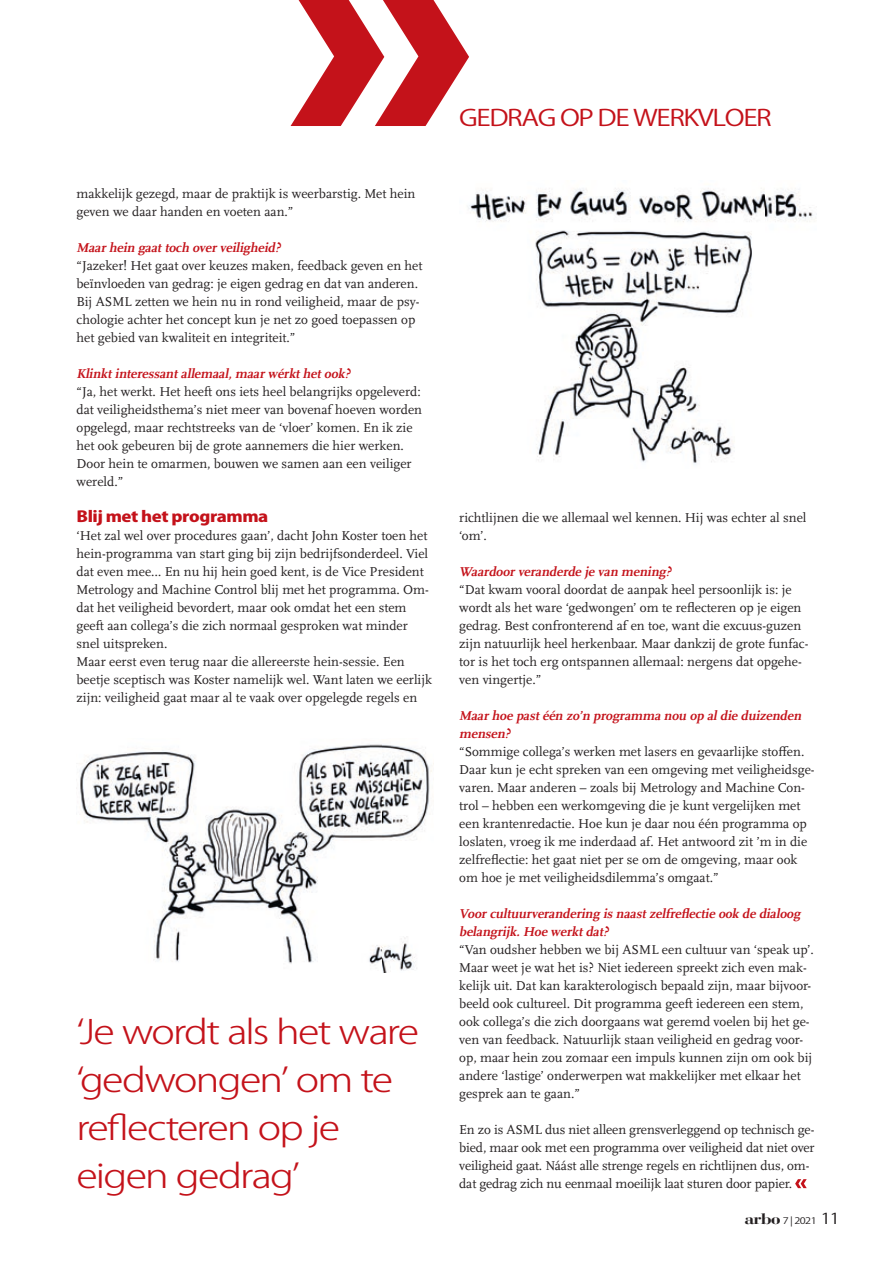
<style>
.page{position:relative;width:893px;height:1263px;background:#fff}
.page>*{position:absolute;margin:0;border:0;box-sizing:border-box;transform-origin:0 0}
.t1{font:300 33px/48px "Koz Go Std";letter-spacing:-.045em;color:#c4121a;scale:1.2 1}
.t2{font:22.5px "Koz Go Pro";letter-spacing:-.05em;color:#c4121a;scale:1.2 1}
.t3{font:800 15px "Koz Go Pro";letter-spacing:-.02em;color:#c4121a;scale:1.2 1}
.t4{font:13.5px/18px "Scala OT";color:#231f20}
.t5{font:italic 700 13.5px/18px "Scala OT";color:#c4121a}
.t6{font:9px "Koz Go Pro";color:#231f20;scale:1.2 1}
.s1{font-family:"Bauer Bodoni Std";font-weight:700;font-size:15px}
.s2{font-size:15px}
</style>
<div class="page">
<svg style="left:291px;top:0;width:178px;height:126px"></svg>
<img style="left:468px;top:188px;width:348px;height:276px">
<svg style="left:795px;top:1179px;width:12px;height:9px"></svg>
<img style="left:80px;top:744px;width:354px;height:228px">
<p class="t4" style="left:77px;top:185px;width:340px">makkelijk gezegd, maar de praktijk is weerbarstig. Met hein geven we daar handen en voeten aan.”</p>
<p class="t5" style="left:77px;top:239px;width:208px">Maarhein gaattoch overveiligheid?</p>
<p class="t4" style="left:77px;top:257px;width:347px">“Jazeker! Het gaat over keuzes maken, feedback geven en het beïnvloeden van gedrag: je eigen gedrag en dat van anderen.<br>Bij ASML zetten we hein nu in rond veiligheid, maar de psy&shy;chologie achter het concept kun je net zo goed toepassen op het gebied van kwaliteit en integriteit.”</p>
<p class="t5" style="left:77px;top:365px;width:278px">Klinktinteressantallemaal,maarwérkthetook?</p>
<p class="t4" style="left:77px;top:383px;width:347px">“Ja, het werkt. Het heeft ons iets heel belangrijks opgeleverd: dat veiligheidsthema’s niet meer van bovenaf hoeven worden opgelegd, maar rechtstreeks van de ‘vloer’ komen. En ik zie het ook gebeuren bij de grote aannemers die hier werken.<br>Door hein te omarmen, bouwen we samen aan een veiliger wereld.”</p>
<p class="t3" style="left:77px;top:507px;width:161px">Blij met het programma</p>
<p class="t4" style="left:77px;top:527px;width:357px">‘Het zal wel over procedures gaan’, dacht John Koster toen het hein-programma van start ging bij zijn bedrijfsonderdeel. Viel dat even mee… En nu hij hein goed kent, is de Vice President Metrology and Machine Control blij met het programma. Om&shy;dat het veiligheid bevordert, maar ook omdat het een stem geeft aan collega’s die zich normaal gesproken wat minder snel uitspreken.<br>Maar eerst even terug naar die allereerste hein-sessie. Een beetje sceptisch was Koster namelijk wel. Want laten we eerlijk zijn: veiligheid gaat maar al te vaak over opgelegde regels en</p>
<h1 class="t1" style="left:77px;top:1008px;width:287px">‘Je wordt als het ware ‘gedwongen’ om te reflecteren op je eigen gedrag’</h1>
<h2 class="t2" style="left:459px;top:103px;width:262px">GEDRAG OP DE WERKVLOER</h2>
<p class="t4" style="left:459px;top:509px;width:349px">richtlijnen die we allemaal wel kennen. Hij was echter al snel ‘om’.</p>
<p class="t5" style="left:459px;top:563px;width:216px">Waardoorveranderde je van mening?</p>
<p class="t4" style="left:459px;top:581px;width:351px">“Dat kwam vooral doordat de aanpak heel persoonlijk is: je wordt als het ware ‘gedwongen’ om te reflecteren op je eigen gedrag. Best confronterend af en toe, want die excuus-guzen zijn natuurlijk heel herkenbaar. Maar dankzij de grote funfac&shy;tor is het toch erg ontspannen allemaal: nergens dat opgehe&shy;ven vingertje.”</p>
<p class="t5" style="left:459px;top:707px;width:346px">Maarhoe pastéén zo’n programma nou op aldie duizenden mensen?</p>
<p class="t4" style="left:459px;top:743px;width:357px">“Sommige collega’s werken met lasers en gevaarlijke stoffen.<br>Daar kun je echt spreken van een omgeving met veiligheidsge&shy;varen. Maar anderen – zoals bij Metrology and Machine Con&shy;trol – hebben een werkomgeving die je kunt vergelijken met een krantenredactie. Hoe kun je daar nou één programma op loslaten, vroeg ik me inderdaad af. Het antwoord zit ’m in die zelfreflectie: het gaat niet per se om de omgeving, maar ook om hoe je met veiligheidsdilemma’s omgaat.”</p>
<p class="t5" style="left:459px;top:905px;width:345px">Voorcultuurverandering is naastzelfreflectie ook de dialoog belangrijk.Hoe werktdat?</p>
<p class="t4" style="left:459px;top:941px;width:356px">“Van oudsher hebben we bij ASML een cultuur van ‘speak up’.<br>Maar weet je wat het is? Niet iedereen spreekt zich even mak&shy;kelijk uit. Dat kan karakterologisch bepaald zijn, maar bijvoor&shy;beeld ook cultureel. Dit programma geeft iedereen een stem, ook collega’s die zich doorgaans wat geremd voelen bij het ge&shy;ven van feedback. Natuurlijk staan veiligheid en gedrag voor&shy;op, maar hein zou zomaar een impuls kunnen zijn om ook bij andere ‘lastige’ onderwerpen wat makkelijker met elkaar het gesprek aan te gaan.”</p>
<p class="t4" style="left:459px;top:1121px;width:357px">En zo is ASML dus niet alleen grensverleggend op technisch ge&shy;bied, maar ook met een programma over veiligheid dat niet over veiligheid gaat. Náást alle strenge regels en richtlijnen dus, om&shy;dat gedrag zich nu eenmaal moeilijk laat sturen door papier.</p>
<p class="t6" style="left:744px;top:1215px;width:81px"><span class="s1">arbo</span> 7 | 2021 <span class="s2">11</span></p>
</div>
